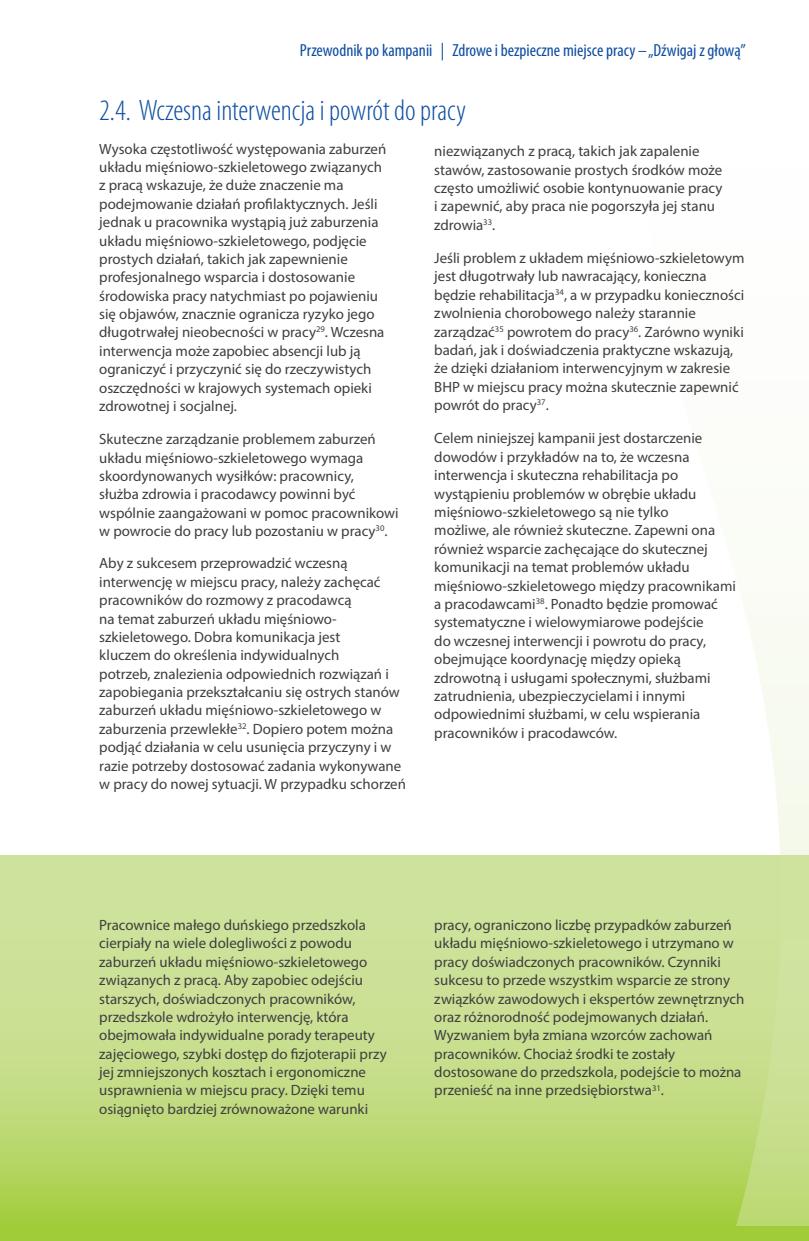
<style>
.page{position:relative;width:809px;height:1241px;background:#fff}
.page>*{position:absolute;margin:0;border:0;box-sizing:border-box;transform-origin:0 0}
.t1{font:300 condensed 29.75px "Myriad Pro";color:#0d4da1}
.t2{font:condensed 17.5px "Myriad Pro";color:#0d4da1}
.t3{font:14.88px/18.4px "Myriad Pro";color:#3e3e3f}
</style>
<div class="page">
<svg style="left:0;top:855px;width:647px;height:370px;background:#c2dc83"></svg>
<svg style="left:647px;top:590px;width:162px;height:635px"></svg>
<div style="left:0;top:1225px;width:809px;height:15px;background:#a1cc3a"></div>
<p class="t2" style="left:300px;top:40px;width:447px">Przewodnik po kampanii | Zdrowe i bezpieczne miejsce pracy – „Dźwigaj z głową”</p>
<p class="t1" style="left:99px;top:95px;width:368px">2.4. Wczesna interwencja i powrót do pracy</p>
<p class="t3" style="left:99px;top:139px;width:288px">Wysoka częstotliwość występowania zaburzeń układu mięśniowo-szkieletowego związanych z pracą wskazuje, że duże znaczenie ma podejmowanie działań profilaktycznych. Jeśli jednak u pracownika wystąpią już zaburzenia układu mięśniowo-szkieletowego, podjęcie prostych działań, takich jak zapewnienie profesjonalnego wsparcia i dostosowanie środowiska pracy natychmiast po pojawieniu się objawów, znacznie ogranicza ryzyko jego długotrwałej nieobecności w pracy<sup>29</sup>. Wczesna interwencja może zapobiec absencji lub ją ograniczyć i przyczynić się do rzeczywistych oszczędności w krajowych systemach opieki zdrowotnej i socjalnej.</p>
<p class="t3" style="left:99px;top:430px;width:301px">Skuteczne zarządzanie problemem zaburzeń układu mięśniowo-szkieletowego wymaga skoordynowanych wysiłków: pracownicy,<br>służba zdrowia i pracodawcy powinni być wspólnie zaangażowani w pomoc pracownikowi w powrocie do pracy lub pozostaniu w pracy<sup>30</sup>.</p>
<p class="t3" style="left:434px;top:142px;width:290px">niezwiązanych z pracą, takich jak zapalenie stawów, zastosowanie prostych środków może często umożliwić osobie kontynuowanie pracy i zapewnić, aby praca nie pogorszyła jej stanu zdrowia<sup>33</sup>.</p>
<p class="t3" style="left:434px;top:249px;width:312px">Jeśli problem z układem mięśniowo-szkieletowym jest długotrwały lub nawracający, konieczna będzie rehabilitacja<sup>34</sup>, a w przypadku konieczności zwolnienia chorobowego należy starannie zarządzać<sup>35</sup> powrotem do pracy<sup>36</sup>. Zarówno wyniki badań, jak i doświadczenia praktyczne wskazują, że dzięki działaniom interwencyjnym w zakresie BHP w miejscu pracy można skutecznie zapewnić powrót do pracy<sup>37</sup>.</p>
<p class="t3" style="left:434px;top:429px;width:303px">Celem niniejszej kampanii jest dostarczenie dowodów i przykładów na to, że wczesna interwencja i skuteczna rehabilitacja po wystąpieniu problemów w obrębie układu mięśniowo-szkieletowego są nie tylko<br>możliwe, ale również skuteczne. Zapewni ona również wsparcie zachęcające do skutecznej komunikacji na temat problemów układu mięśniowo-szkieletowego między pracownikami a pracodawcami<sup>38</sup>. Ponadto będzie promować systematyczne i wielowymiarowe podejście<br>do wczesnej interwencji i powrotu do pracy, obejmujące koordynację między opieką zdrowotną i usługami społecznymi, służbami zatrudnienia, ubezpieczycielami i innymi odpowiednimi służbami, w celu wspierania pracowników i pracodawców.</p>
<p class="t3" style="left:99px;top:554px;width:308px">Aby z sukcesem przeprowadzić wczesną interwencję w miejscu pracy, należy zachęcać pracowników do rozmowy z pracodawcą<br>na temat zaburzeń układu mięśniowo&shy;szkieletowego. Dobra komunikacja jest<br>kluczem do określenia indywidualnych<br>potrzeb, znalezienia odpowiednich rozwiązań i zapobiegania przekształcaniu się ostrych stanów zaburzeń układu mięśniowo-szkieletowego w zaburzenia przewlekłe<sup>32</sup>. Dopiero potem można podjąć działania w celu usunięcia przyczyny i w razie potrzeby dostosować zadania wykonywane w pracy do nowej sytuacji. W przypadku schorzeń</p>
<p class="t3" style="left:99px;top:915px;width:289px">Pracownice małego duńskiego przedszkola cierpiały na wiele dolegliwości z powodu zaburzeń układu mięśniowo-szkieletowego związanych z pracą. Aby zapobiec odejściu starszych, doświadczonych pracowników, przedszkole wdrożyło interwencję, która obejmowała indywidualne porady terapeuty zajęciowego, szybki dostęp do fizjoterapii przy jej zmniejszonych kosztach i ergonomiczne usprawnienia w miejscu pracy. Dzięki temu osiągnięto bardziej zrównoważone warunki</p>
<p class="t3" style="left:434px;top:915px;width:312px">pracy, ograniczono liczbę przypadków zaburzeń układu mięśniowo-szkieletowego i utrzymano w pracy doświadczonych pracowników. Czynniki sukcesu to przede wszystkim wsparcie ze strony związków zawodowych i ekspertów zewnętrznych oraz różnorodność podejmowanych działań.<br>Wyzwaniem była zmiana wzorców zachowań pracowników. Chociaż środki te zostały dostosowane do przedszkola, podejście to można przenieść na inne przedsiębiorstwa<sup>31</sup>.</p>
</div>
